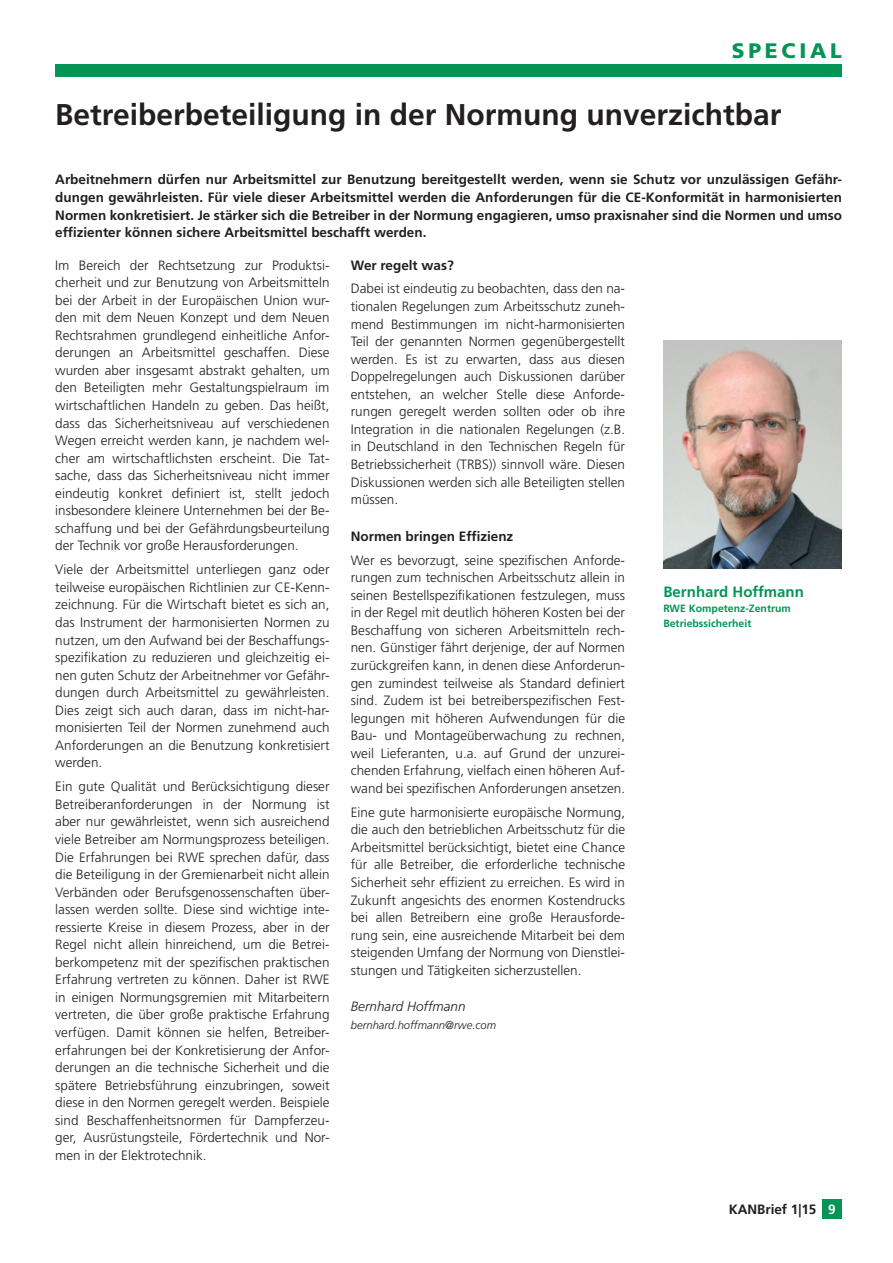
<style>
.page{position:relative;width:893px;height:1263px;background:#fff}
.page>*{position:absolute;margin:0;border:0;box-sizing:border-box;transform-origin:0 0}
.t1{font:700 30px "Frutiger LT Std";color:#231f20}
.t2{font:900 21px "Frutiger LT Std";letter-spacing:.18em;color:#049455}
.t3{font:700 15px "Frutiger LT Std";color:#049455}
.t4{font:300 13.5px/17.5px "Frutiger LT Std";color:#231f20;text-align:justify}
.t5{font:700 13.5px/17.5px "Frutiger LT Std";color:#231f20;text-align:justify}
.t6{font:italic 300 13.5px "Frutiger LT Std";color:#231f20}
.t7{font:italic 300 11.25px "Frutiger LT Std";color:#231f20}
.t8{font:700 10.5px/15px "Frutiger LT Std";color:#049455}
.s1{color:#fff}
</style>
<div class="page">
<div style="left:55px;top:64px;width:787px;height:13px;background:#049455"></div>
<div style="left:822px;top:1199px;width:20px;height:20px;background:#049455"></div>
<img style="left:663px;top:340px;width:179px;height:229px">
<h2 class="t2" style="left:732px;top:38px;width:112px">SPECIAL</h2>
<h1 class="t1" style="left:55px;top:96px;width:728px">Betreiberbeteiligung in der Normung unverzichtbar</h1>
<p class="t5" style="left:55px;top:171px;width:788px">Arbeitnehmern dürfen nur Arbeitsmittel zur Benutzung bereitgestellt werden, wenn sie Schutz vor unzulässigen Gefähr&shy;dungen gewährleisten. Für viele dieser Arbeitsmittel werden die Anforderungen für die CE-Konformität in harmonisierten Normen konkretisiert. Je stärker sich die Betreiber in der Normung engagieren, umso praxisnaher sind die Normen und umso effizienter können sichere Arbeitsmittel beschafft werden.</p>
<p class="t4" style="left:55px;top:256px;width:276px">Im Bereich der Rechtsetzung zur Produktsi&shy;cherheit und zur Benutzung von Arbeitsmitteln bei der Arbeit in der Europäischen Union wur&shy;den mit dem Neuen Konzept und dem Neuen Rechtsrahmen grundlegend einheitliche Anfor&shy;derungen an Arbeitsmittel geschaffen. Diese wurden aber insgesamt abstrakt gehalten, um den Beteiligten mehr Gestaltungspielraum im wirtschaftlichen Handeln zu geben. Das heißt, dass das Sicherheitsniveau auf verschiedenen Wegen erreicht werden kann, je nachdem wel&shy;cher am wirtschaftlichsten erscheint. Die Tat&shy;sache, dass das Sicherheitsniveau nicht immer eindeutig konkret definiert ist, stellt jedoch insbesondere kleinere Unternehmen bei der Be&shy;schaffung und bei der Gefährdungsbeurteilung der Technik vor große Herausforderungen.</p>
<p class="t4" style="left:55px;top:561px;width:276px">Viele der Arbeitsmittel unterliegen ganz oder teilweise europäischen Richtlinien zur CE-Kenn&shy;zeichnung. Für die Wirtschaft bietet es sich an, das Instrument der harmonisierten Normen zu nutzen, um den Aufwand bei der Beschaffungs&shy;spezifikation zu reduzieren und gleichzeitig ei&shy;nen guten Schutz der Arbeitnehmer vor Gefähr&shy;dungen durch Arbeitsmittel zu gewährleisten.<br>Dies zeigt sich auch daran, dass im nicht-har&shy;monisierten Teil der Normen zunehmend auch Anforderungen an die Benutzung konkretisiert werden.</p>
<p class="t4" style="left:55px;top:778px;width:276px">Ein gute Qualität und Berücksichtigung dieser Betreiberanforderungen in der Normung ist aber nur gewährleistet, wenn sich ausreichend viele Betreiber am Normungsprozess beteiligen.<br>Die Erfahrungen bei RWE sprechen dafür, dass die Beteiligung in der Gremienarbeit nicht allein Verbänden oder Berufsgenossenschaften über&shy;lassen werden sollte. Diese sind wichtige inte&shy;ressierte Kreise in diesem Prozess, aber in der Regel nicht allein hinreichend, um die Betrei&shy;berkompetenz mit der spezifischen praktischen Erfahrung vertreten zu können. Daher ist RWE in einigen Normungsgremien mit Mitarbeitern vertreten, die über große praktische Erfahrung verfügen. Damit können sie helfen, Betreiber&shy;erfahrungen bei der Konkretisierung der Anfor&shy;derungen an die technische Sicherheit und die spätere Betriebsführung einzubringen, soweit diese in den Normen geregelt werden. Beispiele sind Beschaffenheitsnormen für Dampferzeu&shy;ger, Ausrüstungsteile, Fördertechnik und Nor&shy;men in der Elektrotechnik.</p>
<p class="t5" style="left:351px;top:256px;width:105px">Wer regelt was?</p>
<p class="t4" style="left:351px;top:280px;width:276px">Dabei ist eindeutig zu beobachten, dass den na&shy;tionalen Regelungen zum Arbeitsschutz zuneh&shy;mend Bestimmungen im nicht-harmonisierten Teil der genannten Normen gegenübergestellt werden. Es ist zu erwarten, dass aus diesen Doppelregelungen auch Diskussionen darüber entstehen, an welcher Stelle diese Anforde&shy;rungen geregelt werden sollten oder ob ihre Integration in die nationalen Regelungen (z.B. in Deutschland in den Technischen Regeln für Betriebssicherheit (TRBS)) sinnvoll wäre. Diesen Diskussionen werden sich alle Beteiligten stellen müssen.</p>
<p class="t5" style="left:351px;top:527px;width:164px">Normen bringen Effizienz</p>
<p class="t4" style="left:351px;top:551px;width:276px">Wer es bevorzugt, seine spezifischen Anforde&shy;rungen zum technischen Arbeitsschutz allein in seinen Bestellspezifikationen festzulegen, muss in der Regel mit deutlich höheren Kosten bei der Beschaffung von sicheren Arbeitsmitteln rech&shy;nen. Günstiger fährt derjenige, der auf Normen zurückgreifen kann, in denen diese Anforderun&shy;gen zumindest teilweise als Standard definiert sind. Zudem ist bei betreiberspezifischen Fest&shy;legungen mit höheren Aufwendungen für die Bau- und Montageüberwachung zu rechnen, weil Lieferanten, u.a. auf Grund der unzurei&shy;chenden Erfahrung, vielfach einen höheren Auf&shy;wand bei spezifischen Anforderungen ansetzen.</p>
<p class="t4" style="left:351px;top:803px;width:276px">Eine gute harmonisierte europäische Normung, die auch den betrieblichen Arbeitsschutz für die Arbeitsmittel berücksichtigt, bietet eine Chance für alle Betreiber, die erforderliche technische Sicherheit sehr effizient zu erreichen. Es wird in Zukunft angesichts des enormen Kostendrucks bei allen Betreibern eine große Herausforde&shy;rung sein, eine ausreichende Mitarbeit bei dem steigenden Umfang der Normung von Dienstlei&shy;stungen und Tätigkeiten sicherzustellen.</p>
<p class="t6" style="left:351px;top:999px;width:116px">Bernhard Hoffmann</p>
<p class="t7" style="left:351px;top:1019px;width:147px">bernhard.hoffmann@rwe.com</p>
<p class="t3" style="left:663px;top:583px;width:142px">Bernhard Hoffmann</p>
<p class="t8" style="left:663px;top:601px;width:129px">RWE Kompetenz-Zentrum<br>Betriebssicherheit</p>
<p class="t5" style="left:729px;top:1201px;width:109px">KANBrief 1|15 <span class="s1">9</span></p>
</div>
